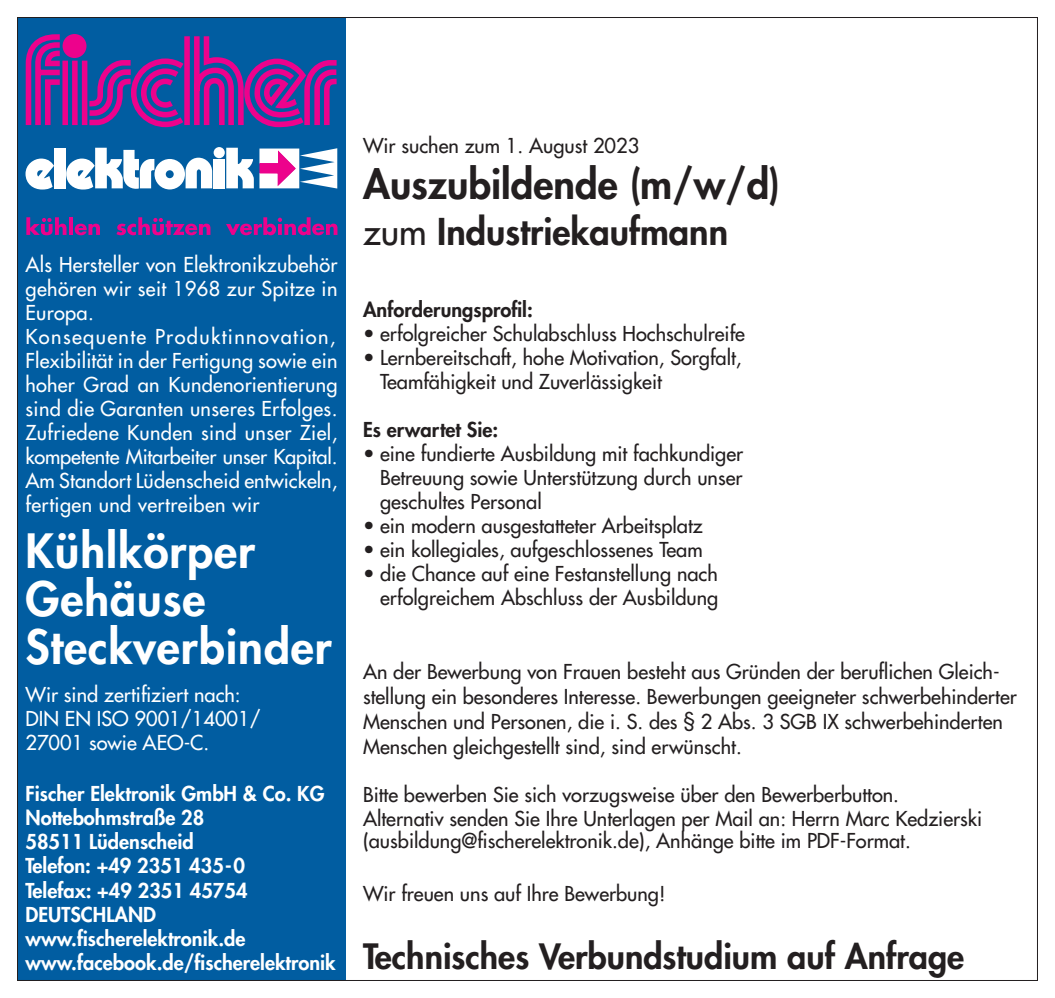
<style>
.page{position:relative;width:1055px;height:998px;background:#fff}
.page>*{position:absolute;margin:0;border:0;box-sizing:border-box;transform-origin:0 0}
.t1{font:800 46px/48px "Futura Std";letter-spacing:.02em;color:#fff}
.t2{font:800 40px "Futura Std";color:#231f20}
.t3{font:800 36px "Futura Std";color:#231f20}
.t4{font:800 34px "Futura Std";color:#231f20}
.t5{font:500 20px/24px "Futura Std";color:#231f20}
.t6{font:500 20px/24px "Futura Std";letter-spacing:.01em;color:#fff}
.t7{font:800 20px/24px "Futura Std";color:#fff}
.t8{font:800 20px "Futura Std";color:#231f20}
.s1{font-weight:500}
</style>
<div class="page">
<div style="left:17px;top:17px;width:329px;height:964px;background:#015da1"></div>
<svg style="left:26px;top:34px;width:311px;height:94px"></svg>
<svg style="left:26px;top:159px;width:28px;height:31px"></svg>
<div style="left:54px;top:148px;width:12px;height:40px;background:#fff"></div>
<div style="left:213px;top:159px;width:12px;height:29px;background:#fff"></div>
<div style="left:214px;top:147px;width:11px;height:11px;background:#fff;border-radius:50%"></div>
<svg style="left:226px;top:148px;width:111px;height:41px"></svg>
<svg style="left:66px;top:148px;width:146px;height:42px"></svg>
<svg style="left:26px;top:217px;width:41px;height:18px"></svg>
<hr style="left:69px;top:217px;width:4px;height:18px;background:#ed028c">
<svg style="left:75px;top:224px;width:25px;height:11px"></svg>
<svg style="left:116px;top:217px;width:94px;height:18px"></svg>
<svg style="left:226px;top:217px;width:111px;height:18px"></svg>
<p class="t6" style="left:26px;top:252px;width:313px">Als Hersteller von Elektronikzubehör gehören wir seit 1968 zur Spitze in Europa.<br>Konsequente Produktinnovation, Flexibilität in der Fertigung sowie ein hoher Grad an Kundenorientierung sind die Garanten unseres Erfolges.<br>Zufriedene Kunden sind unser Ziel, kompetente Mitarbeiter unser Kapital.<br>Am Standort Lüdenscheid entwickeln, fertigen und vertreiben wir</p>
<h1 class="t1" style="left:26px;top:527px;width:308px">Kühlkörper<br>Gehäuse<br>Steckverbinder</h1>
<p class="t6" style="left:26px;top:682px;width:237px">Wir sind zertifiziert nach:<br>DIN EN ISO 9001/14001/<br>27001 sowie AEO-C.</p>
<p class="t7" style="left:26px;top:782px;width:312px">Fischer Elektronik GmbH &amp; Co. KG<br>Nottebohmstraße 28<br>58511 Lüdenscheid<br>Telefon: +49 2351 435 - 0<br>Telefax: +49 2351 45754<br>DEUTSCHLAND www.fischerelektronik.de www.facebook.de/fischerelektronik</p>
<p class="t5" style="left:363px;top:134px;width:278px">Wir suchen zum 1. August 2023</p>
<h2 class="t2" style="left:363px;top:159px;width:418px">Auszubildende (m/w/d)</h2>
<h3 class="t3" style="left:363px;top:209px;width:366px"><span class="s1">zum</span> Industriekaufmann</h3>
<p class="t8" style="left:363px;top:297px;width:171px">Anforderungsprofil:</p>
<p class="t5" style="left:363px;top:322px;width:383px">• erfolgreicher Schulabschluss Hochschulreife</p>
<p class="t5" style="left:380px;top:346px;width:363px;text-indent:-17px">• Lernbereitschaft, hohe Motivation, Sorgfalt,<br>Teamfähigkeit und Zuverlässigkeit</p>
<p class="t8" style="left:363px;top:417px;width:137px">Es erwartet Sie:</p>
<p class="t5" style="left:380px;top:442px;width:364px;text-align:justify;text-indent:-17px">• eine fundierte Ausbildung mit fachkundiger Betreuung sowie Unterstützung durch unser geschultes Personal</p>
<p class="t5" style="left:363px;top:514px;width:341px">• ein modern ausgestatteter Arbeitsplatz</p>
<p class="t5" style="left:363px;top:538px;width:341px">• ein kollegiales, aufgeschlossenes Team</p>
<p class="t5" style="left:363px;top:562px;width:357px;text-align:right">• die Chance auf eine Festanstellung nach erfolgreichem Abschluss der Ausbildung</p>
<p class="t5" style="left:363px;top:659px;width:655px;line-height:25px">An der Bewerbung von Frauen besteht aus Gründen der beruflichen Gleich&shy;stellung ein besonderes Interesse. Bewerbungen geeigneter schwerbehinderter Menschen und Personen, die i. S. des § 2 Abs. 3 SGB IX schwerbehinderten Menschen gleichgestellt sind, sind erwünscht.</p>
<p class="t5" style="left:363px;top:782px;width:620px">Bitte bewerben Sie sich vorzugsweise über den Bewerberbutton.<br>Alternativ senden Sie Ihre Unterlagen per Mail an: Herrn Marc Kedzierski</p>
<p class="t5" style="left:363px;top:828px;width:549px">(ausbildung@fischerelektronik.de), Anhänge bitte im PDF-Format.</p>
<p class="t5" style="left:363px;top:881px;width:304px">Wir freuen uns auf Ihre Bewerbung!</p>
<h3 class="t4" style="left:363px;top:935px;width:603px">Technisches Verbundstudium auf Anfrage</h3>
</div>
